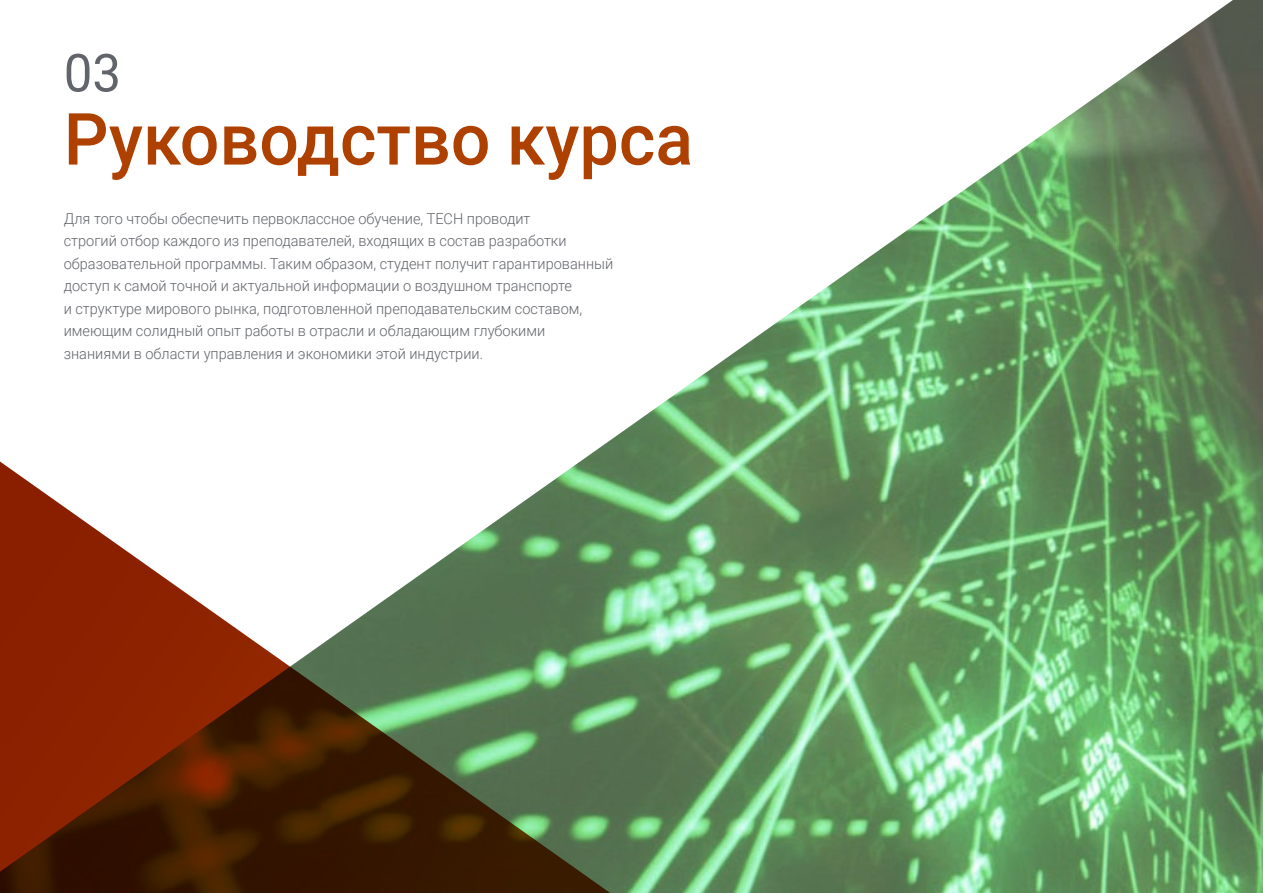
<style>
.page{position:relative;width:1263px;height:893px;background:#fff}
.page>*{position:absolute;margin:0;border:0;box-sizing:border-box;transform-origin:0 0}
.t1{font:500 72px "Roboto";color:#ae4000}
.t2{font:52.5px "Roboto";color:#61646a}
.t3{font:300 15px/22.5px "Roboto";color:#61646a}
</style>
<div class="page">
<img style="left:602px;top:0;width:661px;height:893px">
<svg style="left:0;top:446px;width:640px;height:447px"></svg>
<h2 class="t2" style="left:64px;top:36px;width:59px">03</h2>
<h1 class="t1" style="left:64px;top:89px;width:631px">Руководство курса</h1>
<p class="t3" style="left:64px;top:207px;width:551px">Для того чтобы обеспечить первоклассное обучение, TECH проводит<br>строгий отбор каждого из преподавателей, входящих в состав разработки образовательной программы. Таким образом, студент получит гарантированный доступ к самой точной и актуальной информации о воздушном транспорте<br>и структуре мирового рынка, подготовленной преподавательским составом, имеющим солидный опыт работы в отрасли и обладающим глубокими знаниями в области управления и экономики этой индустрии.</p>
</div>
